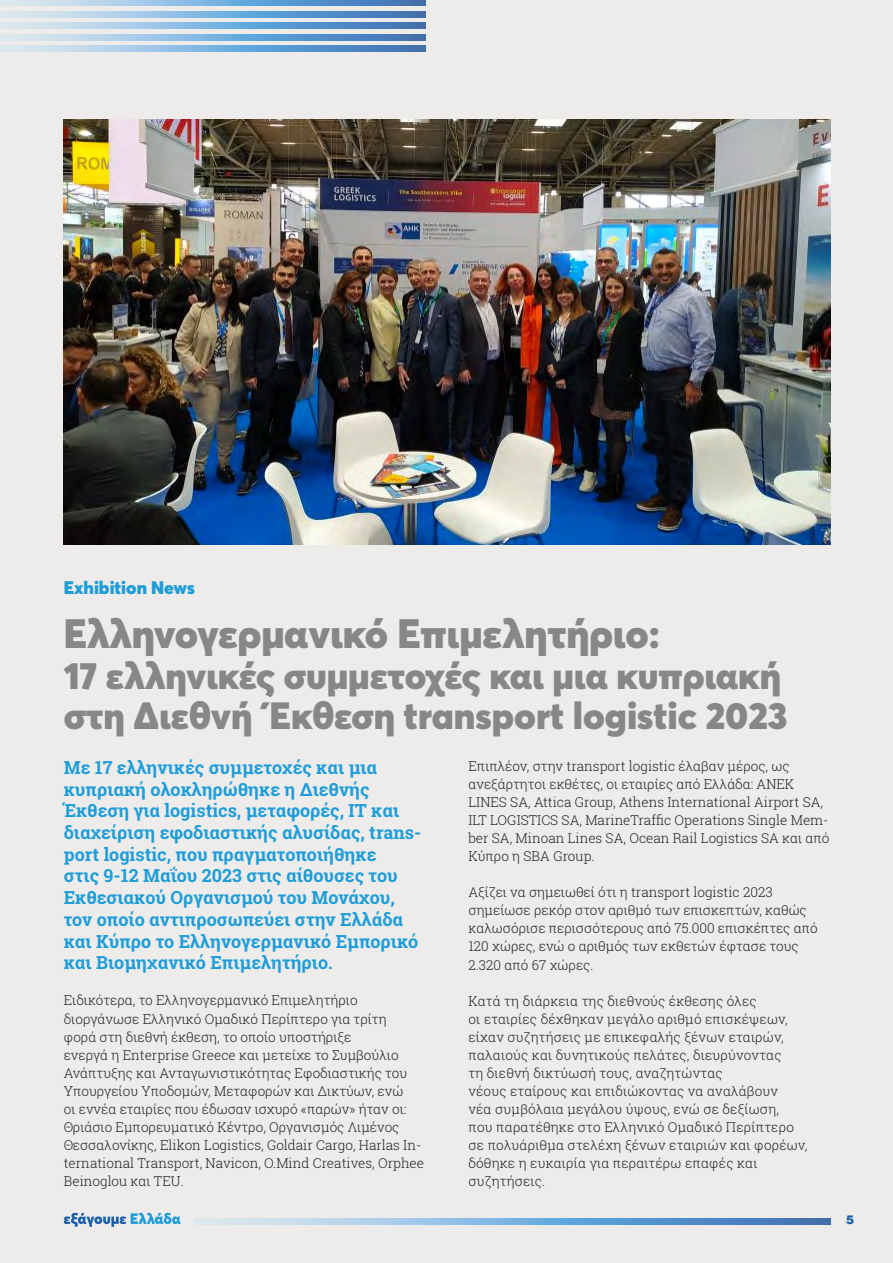
<style>
.page{position:relative;width:893px;height:1263px;background:#edeceb}
.page>*{position:absolute;margin:0;border:0;box-sizing:border-box;transform-origin:0 0}
.t1{font:900 40.5px "Averta";letter-spacing:-.005em;color:#888787}
.t2{font:900 37.5px/40.5px "Averta";color:#888787}
.t3{font:700 18px/21.8px "Roboto Slab";color:#1e9dd8}
.t4{font:900 18px "Averta";color:#1e9dd8}
.t5{font:300 13.5px/18.1px "Roboto Slab";color:#231f20}
.t6{font:900 12px "UB Helvetica";color:#1b5fa9}
</style>
<div class="page">
<svg style="left:0;top:0;width:426px;height:6px;background:#83b0d9"></svg>
<svg style="left:0;top:23px;width:426px;height:6px;background:#83b0d9"></svg>
<svg style="left:0;top:46px;width:426px;height:5px;background:#83b0d9"></svg>
<svg style="left:0;top:11px;width:426px;height:6px;background:#83b0d9"></svg>
<svg style="left:0;top:34px;width:426px;height:6px;background:#83b0d9"></svg>
<svg style="left:64px;top:1213px;width:117px;height:14px"></svg>
<svg style="left:194px;top:1219px;width:637px;height:5px;background:#83b0d9"></svg>
<img style="left:64px;top:119px;width:767px;height:425px">
<h3 class="t4" style="left:64px;top:576px;width:133px">Exhibition News</h3>
<h1 class="t1" style="left:64px;top:608px;width:598px">Ελληνογερμανικό Επιμελητήριο:</h1>
<h2 class="t2" style="left:64px;top:655px;width:725px">17 ελληνικές συμμετοχές και μια κυπριακή στη Διεθνή Έκθεση transport logistic 2023</h2>
<p class="t3" style="left:64px;top:756px;width:359px">Με 17 ελληνικές συμμετοχές και μια κυπριακή ολοκληρώθηκε η Διεθνής Έκθεση για logistics, μεταφορές, IT και διαχείριση εφοδιαστικής αλυσίδας, trans&shy;port logistic, που πραγματοποιήθηκε<br>στις 9-12 Μαΐου 2023 στις αίθουσες του Εκθεσιακού Οργανισμού του Μονάχου, τον οποίο αντιπροσωπεύει στην Ελλάδα και Κύπρο το Ελληνογερμανικό Εμπορικό και Βιομηχανικό Επιμελητήριο.</p>
<p class="t5" style="left:64px;top:991px;width:362px">Ειδικότερα, το Ελληνογερμανικό Επιμελητήριο διοργάνωσε Ελληνικό Ομαδικό Περίπτερο για τρίτη<br>φορά στη διεθνή έκθεση, το οποίο υποστήριξε<br>ενεργά η Enterprise Greece και μετείχε το Συμβούλιο Ανάπτυξης και Ανταγωνιστικότητας Εφοδιαστικής του Υπουργείου Υποδομών, Μεταφορών και Δικτύων, ενώ<br>οι εννέα εταιρίες που έδωσαν ισχυρό «παρών» ήταν οι:<br>Θριάσιο Εμπορευματικό Κέντρο, Οργανισμός Λιμένος Θεσσαλονίκης, Elikon Logistics, Goldair Cargo, Harlas In&shy;ternational Transport, Navicon, O.Mind Creatives, Orphee Beinoglou και TEU.</p>
<p class="t5" style="left:468px;top:756px;width:362px">Επιπλέον, στην transport logistic έλαβαν μέρος, ως ανεξάρτητοι εκθέτες, οι εταιρίες από Ελλάδα: ANEK LINES SA, Attica Group, Athens International Airport SA, ILT LOGISTICS SA, MarineTraffic Operations Single Mem&shy;ber SA, Minoan Lines SA, Ocean Rail Logistics SA και από Κύπρο η SBA Group.</p>
<p class="t5" style="left:468px;top:883px;width:351px">Αξίζει να σημειωθεί ότι η transport logistic 2023 σημείωσε ρεκόρ στον αριθμό των επισκεπτών, καθώς καλωσόρισε περισσότερους από 75.000 επισκέπτες από 120 χώρες, ενώ ο αριθμός των εκθετών έφτασε τους 2.320 από 67 χώρες.</p>
<p class="t5" style="left:468px;top:991px;width:341px">Κατά τη διάρκεια της διεθνούς έκθεσης όλες<br>οι εταιρίες δέχθηκαν μεγάλο αριθμό επισκέψεων, είχαν συζητήσεις με επικεφαλής ξένων εταιρών, παλαιούς και δυνητικούς πελάτες, διευρύνοντας<br>τη διεθνή δικτύωσή τους, αναζητώντας<br>νέους εταίρους και επιδιώκοντας να αναλάβουν<br>νέα συμβόλαια μεγάλου ύψους, ενώ σε δεξίωση,<br>που παρατέθηκε στο Ελληνικό Ομαδικό Περίπτερο σε πολυάριθμα στελέχη ξένων εταιριών και φορέων, δόθηκε η ευκαιρία για περαιτέρω επαφές και συζητήσεις.</p>
<p class="t6" style="left:846px;top:1212px;width:10px">5</p>
</div>
